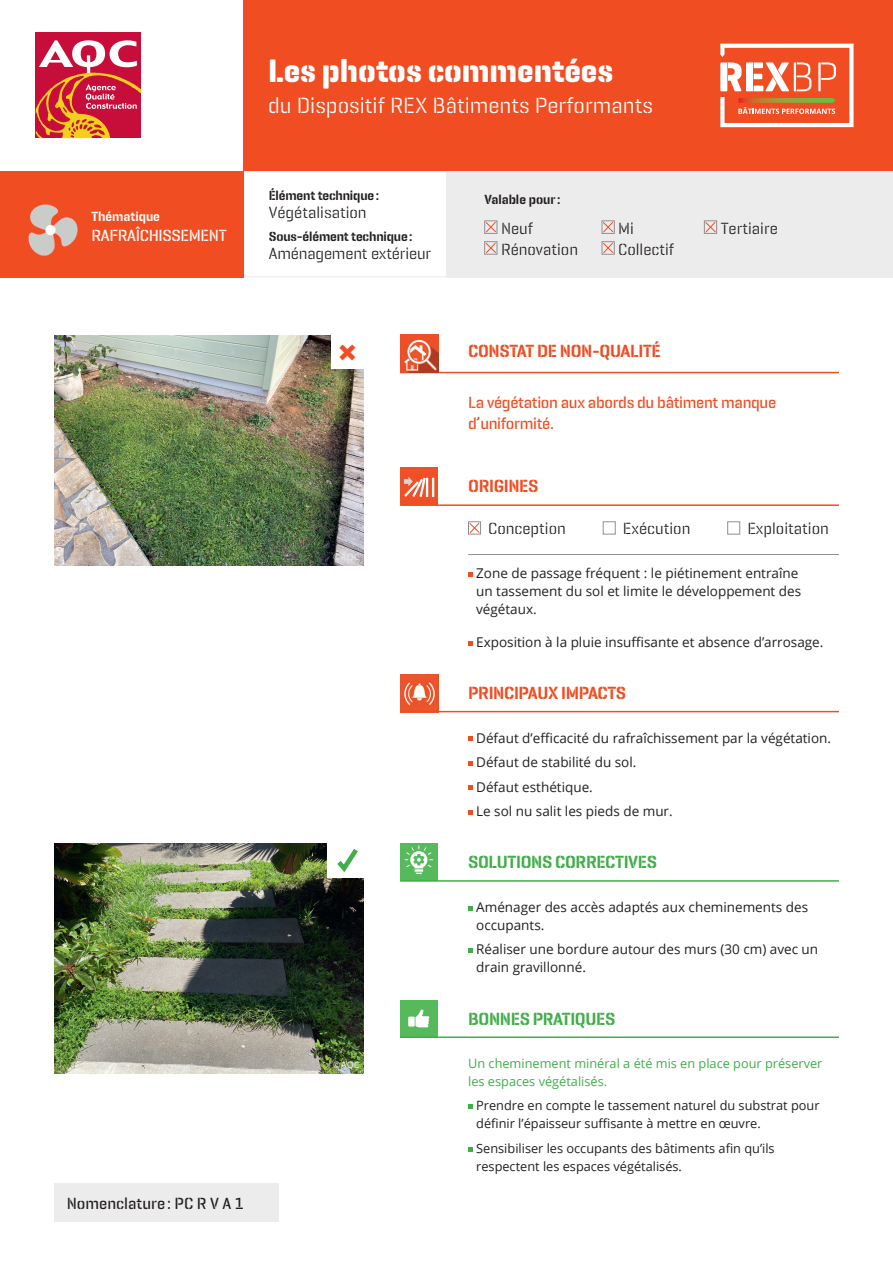
<style>
.page{position:relative;width:893px;height:1263px;background:#fff}
.page>*{position:absolute;margin:0;border:0;box-sizing:border-box;transform-origin:0 0}
.t1{font:800 35.7px "Open Sans";color:#f04d22}
.t2{font:700 33px "Geogrotesque Stencil C";color:#fff}
.t3{font:22.5px "Geogrotesque Stencil C";color:#fff}
.t4{font:600 18px "Geogrotesque Stencil B";letter-spacing:-.02em;color:#f04d22}
.t5{font:600 18px "Geogrotesque Stencil B";letter-spacing:-.02em;color:#40ae49}
.t6{font:16.5px/20.9px "Geogrotesque Stencil C";color:#231f20}
.t7{font:500 16.5px/21px "Geogrotesque Stencil B";letter-spacing:-.02em;color:#f04d22}
.t8{font:500 16.5px "Geogrotesque Stencil C";color:#231f20}
.t9{font:500 16.5px "Geogrotesque Stencil C";letter-spacing:-.02em;color:#fff}
.t10{font:13.5px/18px "Open Sans";color:#231f20}
.t11{font:600 13.5px "Geogrotesque Stencil C";letter-spacing:-.01em;color:#231f20}
.t12{font:600 13.5px "Geogrotesque Stencil C";color:#fff}
.t13{font:12.75px/18px "Open Sans";color:#231f20}
.t14{font:12.75px/18px "Open Sans";color:#40ae49}
.t15{font:600 9px "Open Sans";color:#e6e7e9}
</style>
<div class="page">
<div style="left:400px;top:1001px;width:37px;height:37px;background:#56ba5c"></div>
<svg style="left:415px;top:1009px;width:14px;height:18px"></svg>
<div style="left:408px;top:1016px;width:7px;height:10px;background:#fff"></div>
<div style="left:468px;top:521px;width:13px;height:13px;border:1px solid #938e94"></div>
<svg style="left:469px;top:522px;width:11px;height:12px"></svg>
<div style="left:603px;top:521px;width:13px;height:13px;border:1px solid #938e94"></div>
<div style="left:727px;top:521px;width:13px;height:13px;border:1px solid #938e94"></div>
<svg style="left:468px;top:572px;width:5px;height:4px"></svg>
<svg style="left:468px;top:641px;width:5px;height:4px"></svg>
<svg style="left:468px;top:737px;width:5px;height:4px"></svg>
<svg style="left:468px;top:761px;width:5px;height:5px"></svg>
<svg style="left:468px;top:785px;width:5px;height:5px"></svg>
<svg style="left:468px;top:810px;width:5px;height:4px"></svg>
<svg style="left:468px;top:906px;width:5px;height:4px"></svg>
<svg style="left:468px;top:948px;width:5px;height:5px"></svg>
<svg style="left:468px;top:1104px;width:5px;height:5px"></svg>
<svg style="left:468px;top:1147px;width:5px;height:4px"></svg>
<div style="left:400px;top:468px;width:38px;height:37px;background:#ef5027"></div>
<svg style="left:404px;top:477px;width:30px;height:20px"></svg>
<hr style="left:400px;top:372px;width:439px;height:1px;background:#f04d22">
<hr style="left:400px;top:504px;width:439px;height:2px;background:#f04d22">
<hr style="left:400px;top:1036px;width:439px;height:2px;background:#40ae49">
<hr style="left:468px;top:554px;width:371px;height:1px;background:#938e94">
<img style="left:54px;top:335px;width:309px;height:231px">
<div style="left:331px;top:338px;width:33px;height:31px;background:#fff"></div>
<div style="left:331px;top:335px;width:33px;height:33px;background:#fff"></div>
<img style="left:54px;top:843px;width:309px;height:231px">
<div style="left:327px;top:843px;width:37px;height:35px;background:#fff"></div>
<svg style="left:337px;top:849px;width:21px;height:23px"></svg>
<img style="left:400px;top:335px;width:38px;height:38px">
<div style="left:446px;top:171px;width:447px;height:106px;background:#edeced"></div>
<div style="left:242px;top:171px;width:206px;height:106px;border:1px solid #edeced"></div>
<div style="left:0;top:171px;width:243px;height:106px;background:#f04d22"></div>
<div style="left:484px;top:220px;width:13px;height:14px;border:1px solid #938e94"></div>
<svg style="left:485px;top:221px;width:12px;height:12px"></svg>
<div style="left:484px;top:241px;width:13px;height:14px;border:1px solid #938e94"></div>
<svg style="left:485px;top:242px;width:12px;height:12px"></svg>
<div style="left:602px;top:220px;width:13px;height:14px;border:1px solid #938e94"></div>
<svg style="left:602px;top:221px;width:12px;height:12px"></svg>
<div style="left:602px;top:241px;width:13px;height:14px;border:1px solid #938e94"></div>
<svg style="left:602px;top:242px;width:12px;height:12px"></svg>
<div style="left:704px;top:220px;width:13px;height:14px;border:1px solid #938e94"></div>
<svg style="left:705px;top:221px;width:11px;height:12px"></svg>
<div style="left:243px;top:0;width:650px;height:171px;background:#f04d22"></div>
<svg style="left:720px;top:44px;width:133px;height:83px"></svg>
<div style="left:36px;top:33px;width:105px;height:105px;background:#c70d39"></div>
<svg style="left:36px;top:40px;width:105px;height:98px"></svg>
<div style="left:54px;top:1183px;width:225px;height:39px;background:#edeced"></div>
<div style="left:400px;top:843px;width:38px;height:37px;background:#56ba5c"></div>
<svg style="left:405px;top:845px;width:28px;height:29px"></svg>
<hr style="left:400px;top:880px;width:439px;height:2px;background:#40ae49">
<img style="left:400px;top:675px;width:38px;height:36px">
<hr style="left:400px;top:711px;width:439px;height:1px;background:#f04d22">
<img style="left:28px;top:204px;width:50px;height:52px">
<p class="t12" style="left:91px;top:208px;width:70px">Thématique</p>
<p class="t9" style="left:91px;top:225px;width:137px">RAFRAÎCHISSEMENT</p>
<h2 class="t2" style="left:268px;top:50px;width:347px">Les photos commentées</h2>
<h3 class="t3" style="left:268px;top:92px;width:386px">du Dispositif REX Bâtiments Performants</h3>
<p class="t11" style="left:269px;top:187px;width:112px">Élément technique:</p>
<p class="t6" style="left:269px;top:202px;width:99px">Végétalisation</p>
<p class="t11" style="left:269px;top:228px;width:145px">Sous-élément technique:</p>
<p class="t6" style="left:269px;top:243px;width:164px">Aménagement extérieur</p>
<p class="t11" style="left:484px;top:191px;width:78px">Valable pour:</p>
<p class="t6" style="left:501px;top:218px;width:79px">Neuf<br>Rénovation</p>
<p class="t6" style="left:618px;top:218px;width:57px">Mi<br>Collectif</p>
<p class="t6" style="left:721px;top:218px;width:59px">Tertiaire</p>
<h1 class="t1" style="left:337px;top:325px;width:22px">×</h1>
<p class="t15" style="left:333px;top:550px;width:28px">©AQC</p>
<p class="t8" style="left:67px;top:1193px;width:179px">Nomenclature : PC R V A 1</p>
<p class="t15" style="left:333px;top:1058px;width:28px">©AQC</p>
<h3 class="t4" style="left:468px;top:339px;width:194px">CONSTAT DE NON-QUALITÉ</h3>
<p class="t7" style="left:468px;top:391px;width:310px">La végétation aux abords du bâtiment manque d’uniformité.</p>
<h3 class="t4" style="left:468px;top:474px;width:72px">ORIGINES</h3>
<p class="t6" style="left:488px;top:518px;width:79px">Conception</p>
<p class="t6" style="left:623px;top:518px;width:69px">Exécution</p>
<p class="t6" style="left:747px;top:518px;width:83px">Exploitation</p>
<p class="t10" style="left:476px;top:564px;width:326px">Zone de passage fréquent : le piétinement entraîne un tassement du sol et limite le développement des végétaux.</p>
<p class="t10" style="left:476px;top:633px;width:349px">Exposition à la pluie insuffisante et absence d’arrosage.</p>
<h3 class="t4" style="left:468px;top:682px;width:160px">PRINCIPAUX IMPACTS</h3>
<p class="t10" style="left:476px;top:725px;width:356px;line-height:24.5px">Défaut d’efficacité du rafraîchissement par la végétation.<br>Défaut de stabilité du sol.<br>Défaut esthétique.<br>Le sol nu salit les pieds de mur.</p>
<h3 class="t5" style="left:468px;top:851px;width:190px">SOLUTIONS CORRECTIVES</h3>
<p class="t10" style="left:476px;top:897px;width:333px">Aménager des accès adaptés aux cheminements des occupants.</p>
<p class="t10" style="left:476px;top:940px;width:343px">Réaliser une bordure autour des murs (30 cm) avec un drain gravillonné.</p>
<h3 class="t5" style="left:468px;top:1007px;width:149px">BONNES PRATIQUES</h3>
<p class="t14" style="left:468px;top:1054px;width:356px">Un cheminement minéral a été mis en place pour préserver les espaces végétalisés.</p>
<p class="t13" style="left:476px;top:1096px;width:345px">Prendre en compte le tassement naturel du substrat pour définir l’épaisseur suffisante à mettre en œuvre.</p>
<p class="t13" style="left:476px;top:1139px;width:300px">Sensibiliser les occupants des bâtiments afin qu’ils respectent les espaces végétalisés.</p>
</div>
